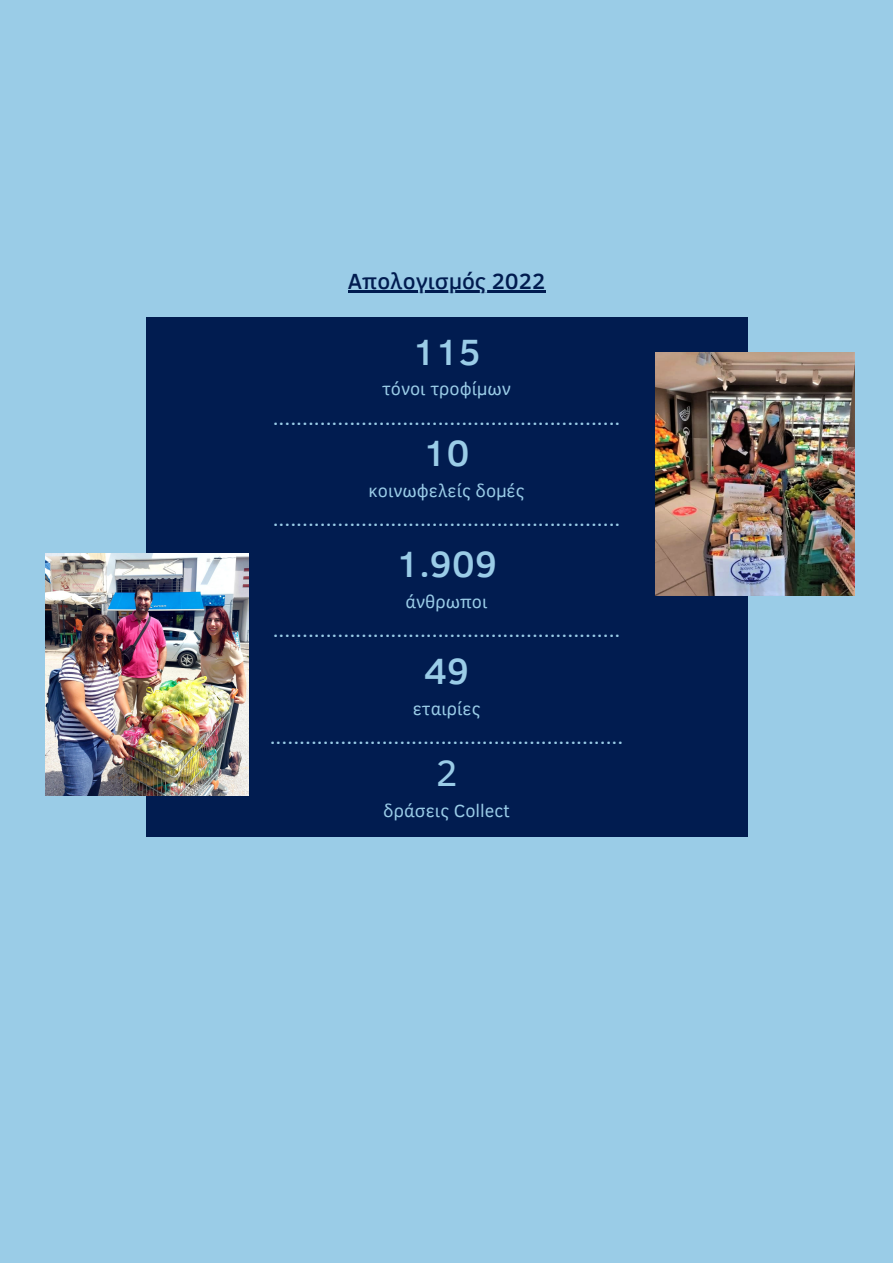
<style>
.page{position:relative;width:893px;height:1263px;background:#9acce7}
.page>*{position:absolute;margin:0;border:0;box-sizing:border-box;transform-origin:0 0}
.t1{font:500 37.5px "Clear Sans";color:#9acce7}
.t2{font:37.5px "Clear Sans";color:#9acce7}
.t3{font:500 22.5px "Clear Sans";color:#011c50}
.t4{font:21.75px "Clear Sans";color:#9acce7}
.t5{font:18px "Clear Sans";color:#9acce7}
</style>
<div class="page">
<div style="left:146px;top:317px;width:601px;height:519px;background:#011c50"></div>
<img style="left:45px;top:553px;width:204px;height:243px">
<img style="left:655px;top:353px;width:199px;height:242px">
<hr style="left:348px;top:290px;width:197px;height:2px;background:#011c50">
<p class="t3" style="left:348px;top:264px;width:199px">Απολογισμός 2022</p>
<h1 class="t1" style="left:412px;top:324px;width:70px">115</h1>
<p class="t5" style="left:382px;top:376px;width:130px">τόνοι τροφίμων</p>
<p class="t4" style="left:273px;top:401px;width:349px">...........................................................</p>
<h1 class="t1" style="left:423px;top:426px;width:48px">10</h1>
<p class="t5" style="left:369px;top:478px;width:157px">κοινωφελείς δομές</p>
<p class="t4" style="left:273px;top:503px;width:349px">...........................................................</p>
<h1 class="t1" style="left:396px;top:537px;width:102px">1.909</h1>
<p class="t5" style="left:405px;top:589px;width:83px">άνθρωποι</p>
<p class="t4" style="left:273px;top:614px;width:349px">...........................................................</p>
<h1 class="t1" style="left:424px;top:643px;width:47px">49</h1>
<p class="t5" style="left:413px;top:695px;width:69px">εταιρίες</p>
<p class="t4" style="left:270px;top:720px;width:355px">............................................................</p>
<h1 class="t2" style="left:436px;top:746px;width:23px">2</h1>
<p class="t5" style="left:383px;top:798px;width:128px">δράσεις Collect</p>
</div>
